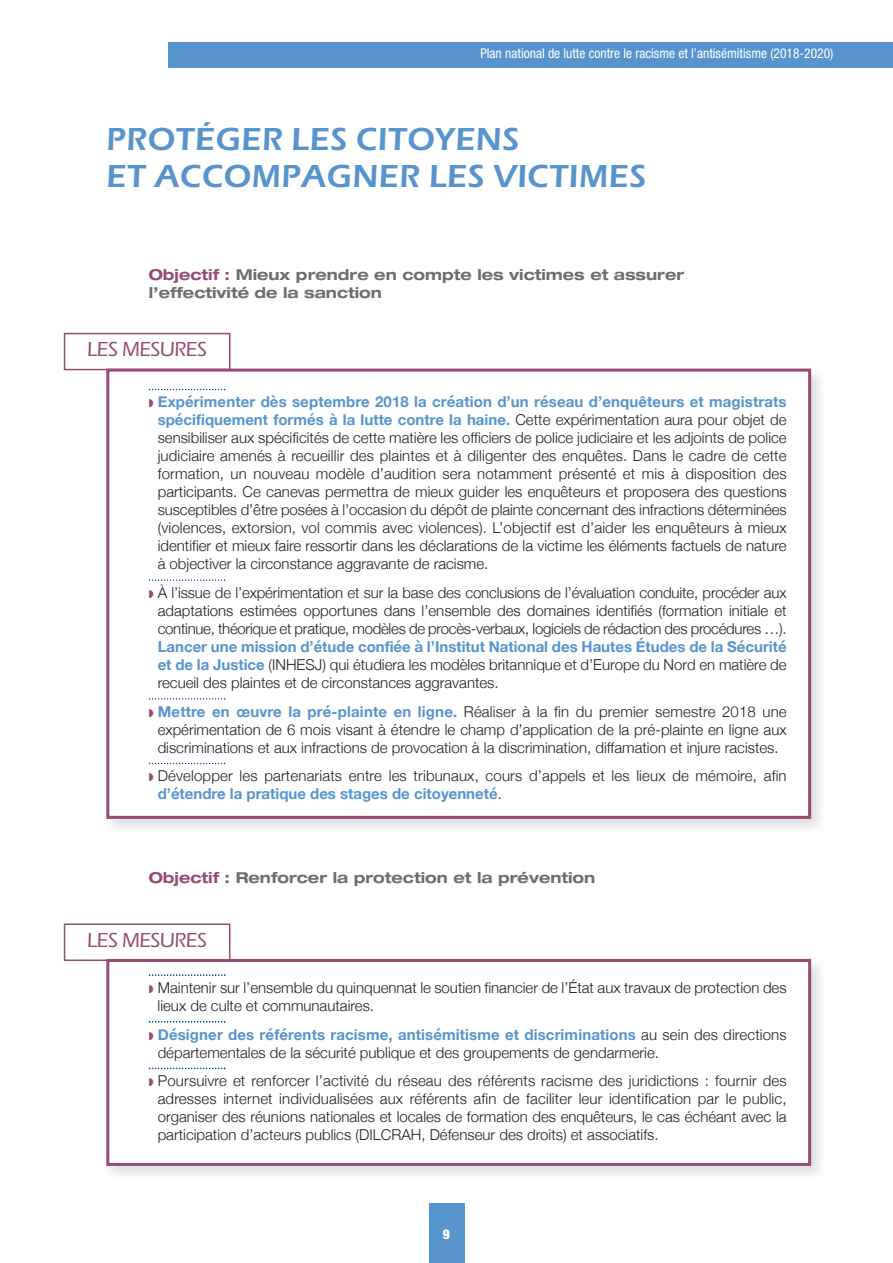
<style>
.page{position:relative;width:893px;height:1263px;background:#fff}
.page>*{position:absolute;margin:0;border:0;box-sizing:border-box;transform-origin:0 0}
.t1{font:600 33px/37.5px "Eras Book ITC";letter-spacing:.015em;color:#5794ce}
.t2{font:500 21px "Eras ITC";letter-spacing:-.03em;color:#964b74}
.t3{font:300 15px/18px "Helvetica Neue";color:#231f20;text-align:justify}
.t4{font:700 expanded 15px/18px "Helvetica Neue LT Pro";color:#6c6d70}
.t5{font:condensed 13.5px "Helvetica Neue LT Pro";color:#fff}
.t6{font:900 condensed 13.5px "Helvetica Neue";color:#fff}
.s1{color:#964b74}
.s2{font-weight:700;color:#5794ce}
</style>
<div class="page">
<img style="left:110px;top:952px;width:710px;height:223px">
<div style="left:109px;top:962px;width:699px;height:201px;background:#fff"></div>
<div style="left:106px;top:959px;width:705px;height:207px;border:3px solid #964b74"></div>
<div style="left:64px;top:923px;width:166px;height:38px;border:2px solid #964b74"></div>
<img style="left:100px;top:363px;width:720px;height:465px">
<div style="left:109px;top:372px;width:699px;height:444px;background:#fff"></div>
<div style="left:106px;top:369px;width:705px;height:450px;border:3px solid #964b74"></div>
<div style="left:64px;top:333px;width:166px;height:37px;border:2px solid #964b74"></div>
<svg style="left:149px;top:389px;width:76px;height:1px"></svg>
<svg style="left:149px;top:579px;width:76px;height:2px"></svg>
<svg style="left:149px;top:698px;width:76px;height:2px"></svg>
<svg style="left:149px;top:763px;width:76px;height:1px"></svg>
<svg style="left:149px;top:974px;width:76px;height:2px"></svg>
<svg style="left:149px;top:1021px;width:76px;height:1px"></svg>
<svg style="left:149px;top:1068px;width:76px;height:1px"></svg>
<div style="left:429px;top:1204px;width:35px;height:59px;background:#5794ce"></div>
<div style="left:169px;top:43px;width:724px;height:25px;background:#5794ce"></div>
<p class="t5" style="left:480px;top:49px;width:355px">Plan national de lutte contre le racisme et l’antisémitisme (2018-2020)</p>
<h1 class="t1" style="left:107px;top:120px;width:541px">PROTÉGER LES CITOYENS<br>ET ACCOMPAGNER LES VICTIMES</h1>
<p class="t4" style="left:149px;top:267px;width:537px"><span class="s1">Objectif :</span> Mieux prendre en compte les victimes et assurer l’effectivité de la sanction</p>
<h2 class="t2" style="left:87px;top:337px;width:121px">LES MESURES</h2>
<p class="t3" style="left:158px;top:393px;width:630px"><span class="s2">Expérimenter dès septembre 2018 la création d’un réseau d’enquêteurs et magistrats spécifiquement formés à la lutte contre la haine.</span> Cette expérimentation aura pour objet de sensibiliser aux spécificités de cette matière les officiers de police judiciaire et les adjoints de police judiciaire amenés à recueillir des plaintes et à diligenter des enquêtes. Dans le cadre de cette formation, un nouveau modèle d’audition sera notamment présenté et mis à disposition des participants. Ce canevas permettra de mieux guider les enquêteurs et proposera des questions susceptibles d’être posées à l’occasion du dépôt de plainte concernant des infractions déterminées (violences, extorsion, vol commis avec violences). L’objectif est d’aider les enquêteurs à mieux identifier et mieux faire ressortir dans les déclarations de la victime les éléments factuels de nature à objectiver la circonstance aggravante de racisme.</p>
<p class="t3" style="left:158px;top:583px;width:630px">À l’issue de l’expérimentation et sur la base des conclusions de l’évaluation conduite, procéder aux adaptations estimées opportunes dans l’ensemble des domaines identifiés (formation initiale et continue, théorique et pratique, modèles de procès-verbaux, logiciels de rédaction des procédures …).</p>
<p class="t3" style="left:158px;top:637px;width:630px"><span class="s2">Lancer une mission d’étude confiée à l’Institut National des Hautes Études de la Sécurité et de la Justice</span> (INHESJ) qui étudiera les modèles britannique et d’Europe du Nord en matière de recueil des plaintes et de circonstances aggravantes.</p>
<p class="t3" style="left:158px;top:702px;width:630px"><span class="s2">Mettre en œuvre la pré-plainte en ligne.</span> Réaliser à la fin du premier semestre 2018 une expérimentation de 6 mois visant à étendre le champ d’application de la pré-plainte en ligne aux discriminations et aux infractions de provocation à la discrimination, diffamation et injure racistes.</p>
<p class="t3" style="left:158px;top:766px;width:630px">Développer les partenariats entre les tribunaux, cours d’appels et les lieux de mémoire, afin <span class="s2">d’étendre la pratique des stages de citoyenneté</span>.</p>
<p class="t4" style="left:149px;top:870px;width:448px"><span class="s1">Objectif :</span> Renforcer la protection et la prévention</p>
<h2 class="t2" style="left:87px;top:928px;width:121px">LES MESURES</h2>
<p class="t3" style="left:158px;top:978px;width:630px">Maintenir sur l’ensemble du quinquennat le soutien financier de l’État aux travaux de protection des lieux de culte et communautaires.</p>
<p class="t3" style="left:158px;top:1025px;width:630px"><span class="s2">Désigner des référents racisme, antisémitisme et discriminations</span> au sein des directions départementales de la sécurité publique et des groupements de gendarmerie.</p>
<p class="t3" style="left:158px;top:1071px;width:630px">Poursuivre et renforcer l’activité du réseau des référents racisme des juridictions : fournir des adresses internet individualisées aux référents afin de faciliter leur identification par le public, organiser des réunions nationales et locales de formation des enquêteurs, le cas échéant avec la participation d’acteurs publics (DILCRAH, Défenseur des droits) et associatifs.</p>
<p class="t6" style="left:443px;top:1222px;width:9px">9</p>
</div>
